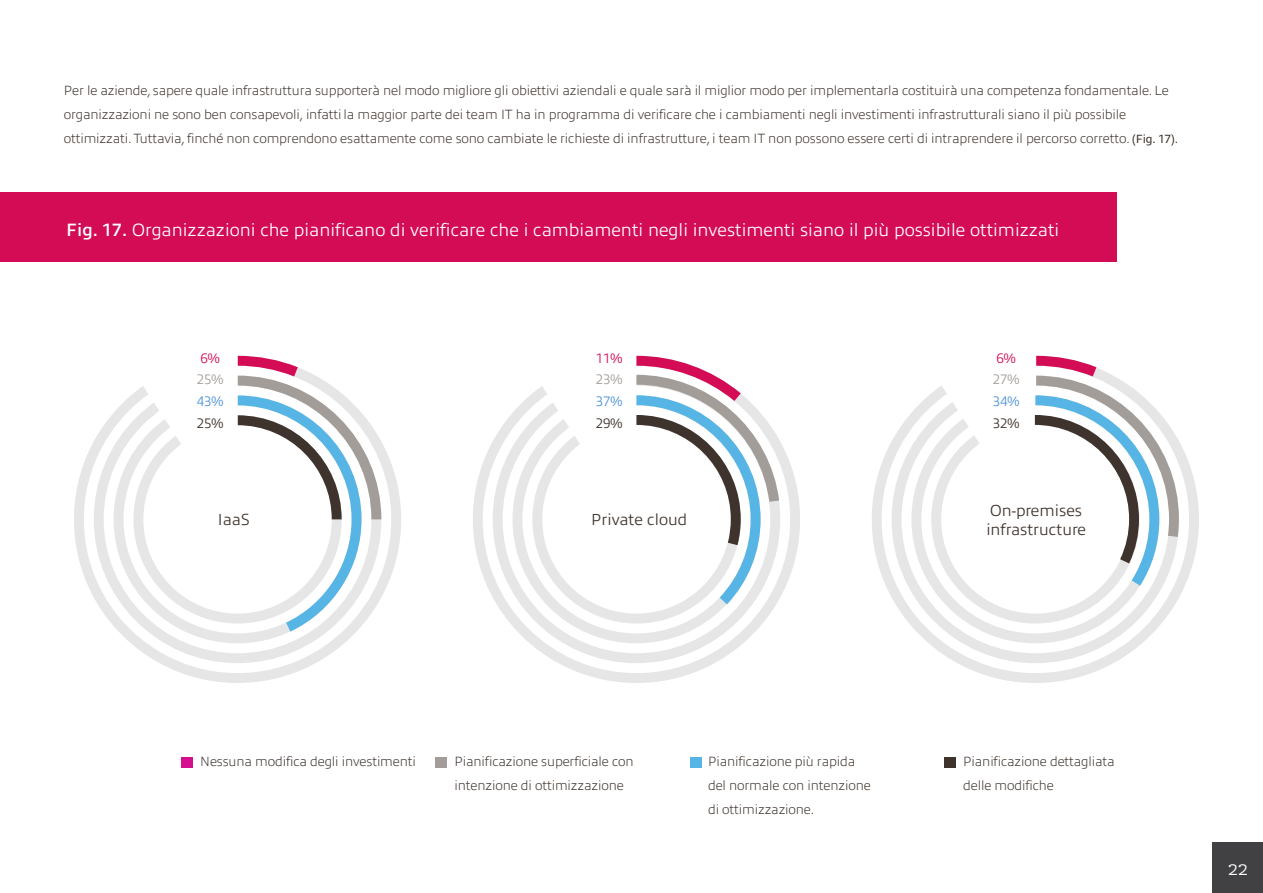
<style>
.page{position:relative;width:1263px;height:893px;background:#fff}
.page>*{position:absolute;margin:0;border:0;box-sizing:border-box;transform-origin:0 0}
.t1{font:22.5px "Klinic Slab";color:#fff}
.t2{font:300 18px "Allumi Pro";color:#fff}
.t3{font:300 16.2px/19.6px "Allumi Pro";color:#3e332d}
.t4{font:300 13.8px "Allumi Pro";color:#a39d99}
.t5{font:300 13.8px "Allumi Pro";color:#4f93d9}
.t6{font:300 13.8px "Allumi Pro";color:#3e332d}
.t7{font:300 13.8px "Allumi Pro";color:#d30c55}
.t8{font:200 13.5px/24px "Allumi Pro";letter-spacing:-.01em;color:#3e332d}
.s1{font-weight:400;font-size:12px}
.s2{font-weight:600}
</style>
<div class="page">
<div style="left:1212px;top:843px;width:51px;height:50px;background:#414042"></div>
<div style="left:181px;top:757px;width:12px;height:11px;background:#d40e8c"></div>
<div style="left:435px;top:757px;width:12px;height:11px;background:#a39d99"></div>
<div style="left:690px;top:757px;width:11px;height:11px;background:#57b5e6"></div>
<div style="left:944px;top:757px;width:12px;height:11px;background:#3e332d"></div>
<div style="left:0;top:193px;width:1116px;height:69px;background:#d30c55"></div>
<svg style="left:74px;top:397px;width:327px;height:286px"></svg>
<svg style="left:130px;top:355px;width:251px;height:277px"></svg>
<svg style="left:473px;top:397px;width:327px;height:286px"></svg>
<svg style="left:529px;top:355px;width:250px;height:268px"></svg>
<svg style="left:872px;top:396px;width:327px;height:287px"></svg>
<svg style="left:929px;top:355px;width:250px;height:268px"></svg>
<p class="t8" style="left:64px;top:77px;width:1116px">Per le aziende, sapere quale infrastruttura supporterà nel modo migliore gli obiettivi aziendali e quale sarà il miglior modo per implementarla costituirà una competenza fondamentale. Le organizzazioni ne sono ben consapevoli, infatti la maggior parte dei team IT ha in programma di verificare che i cambiamenti negli investimenti infrastrutturali siano il più possibile ottimizzati. Tuttavia, finché non comprendono esattamente come sono cambiate le richieste di infrastrutture, i team IT non possono essere certi di intraprendere il percorso corretto. <span class="s1">(Fig. 17).</span></p>
<h2 class="t2" style="left:66px;top:217px;width:995px"><span class="s2">Fig. 17.</span> Organizzazioni che pianificano di verificare che i cambiamenti negli investimenti siano il più possibile ottimizzati</h2>
<p class="t7" style="left:201px;top:348px;width:21px">6%</p>
<p class="t4" style="left:197px;top:370px;width:28px">25%</p>
<p class="t5" style="left:197px;top:391px;width:28px">43%</p>
<p class="t6" style="left:197px;top:413px;width:28px">25%</p>
<p class="t3" style="left:218px;top:509px;width:34px">IaaS</p>
<p class="t7" style="left:596px;top:348px;width:28px">11%</p>
<p class="t4" style="left:596px;top:370px;width:28px">23%</p>
<p class="t5" style="left:596px;top:391px;width:28px">37%</p>
<p class="t6" style="left:596px;top:413px;width:28px">29%</p>
<p class="t3" style="left:591px;top:509px;width:97px">Private cloud</p>
<p class="t7" style="left:996px;top:348px;width:21px">6%</p>
<p class="t4" style="left:993px;top:370px;width:28px">27%</p>
<p class="t5" style="left:993px;top:391px;width:28px">34%</p>
<p class="t6" style="left:993px;top:413px;width:28px">32%</p>
<p class="t3" style="left:986px;top:499px;width:101px">On-premises infrastructure</p>
<p class="t8" style="left:200px;top:749px;width:217px">Nessuna modifica degli investimenti</p>
<p class="t8" style="left:454px;top:749px;width:181px">Pianificazione superficiale con intenzione di ottimizzazione</p>
<p class="t8" style="left:708px;top:749px;width:164px">Pianificazione più rapida del normale con intenzione di ottimizzazione.</p>
<p class="t8" style="left:963px;top:749px;width:153px">Pianificazione dettagliata delle modifiche</p>
<h1 class="t1" style="left:1227px;top:857px;width:22px">2222</h1>
</div>
